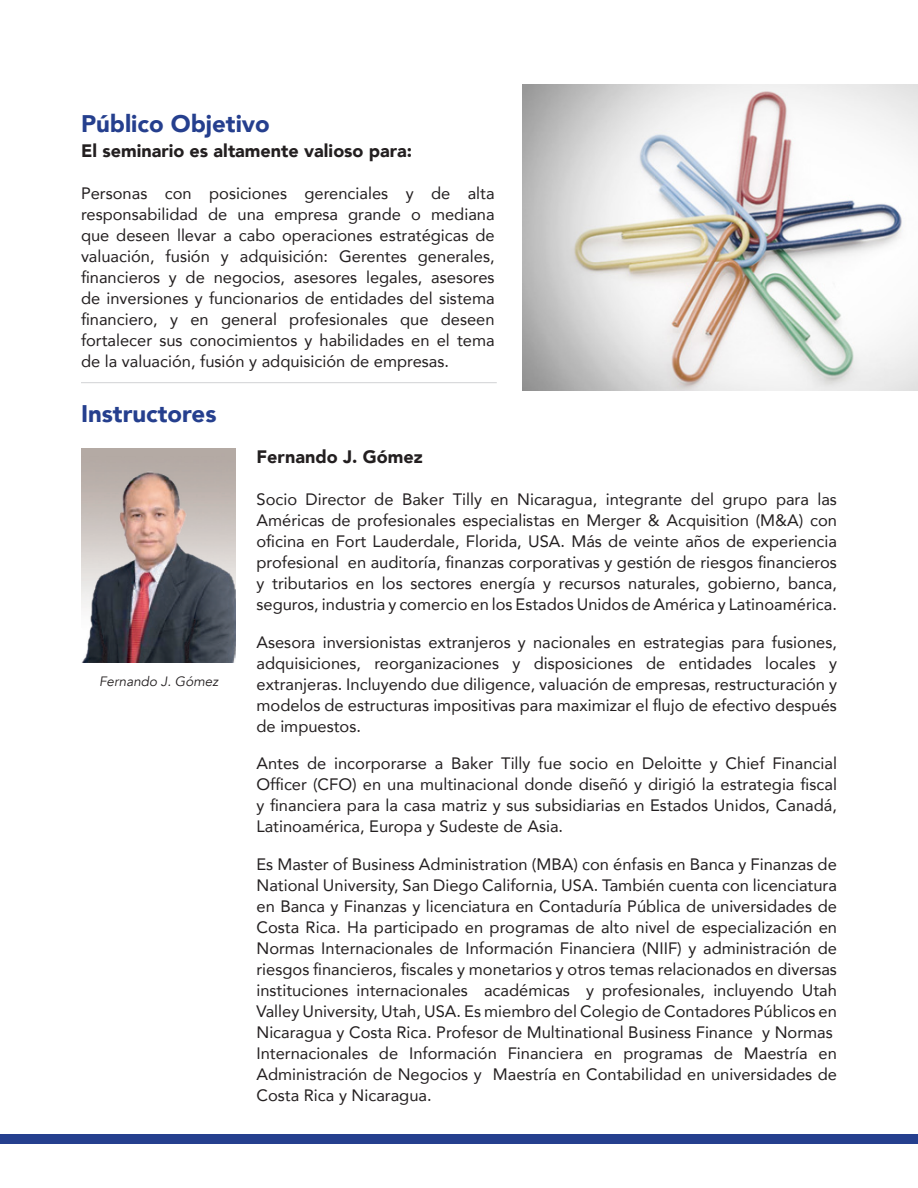
<style>
.page{position:relative;width:918px;height:1188px;background:#fff}
.page>*{position:absolute;margin:0;border:0;box-sizing:border-box;transform-origin:0 0}
.t1{font:900 24px "Avenir";color:#253f8e}
.t2{font:900 18px "Avenir";color:#231f20}
.t3{font:16.5px/21px "Avenir";color:#231f20;text-align:justify}
.t4{font:italic 13.5px "Avenir";color:#231f20}
</style>
<div class="page">
<hr style="left:81px;top:382px;width:416px;height:1px;background:#d1d2d4">
<img style="left:522px;top:84px;width:396px;height:307px">
<img style="left:81px;top:449px;width:155px;height:214px">
<div style="left:0;top:1134px;width:918px;height:9px;background:#253f8e"></div>
<p class="t1" style="left:81px;top:103px;width:190px">Público Objetivo</p>
<p class="t2" style="left:81px;top:135px;width:333px">El seminario es altamente valioso para:</p>
<p class="t3" style="left:81px;top:182px;width:415px">Personas con posiciones gerenciales y de alta responsabilidad de una empresa grande o mediana que deseen llevar a cabo operaciones estratégicas de valuación, fusión y adquisición: Gerentes generales, financieros y de negocios, asesores legales, asesores de inversiones y funcionarios de entidades del sistema financiero, y en general profesionales que deseen fortalecer sus conocimientos y habilidades en el tema de la valuación, fusión y adquisición de empresas.</p>
<p class="t1" style="left:81px;top:393px;width:137px">Instructores</p>
<p class="t4" style="left:99px;top:673px;width:121px">Fernando J. Gómez</p>
<p class="t2" style="left:256px;top:441px;width:168px">Fernando J. Gómez</p>
<p class="t3" style="left:256px;top:488px;width:582px">Socio Director de Baker Tilly en Nicaragua, integrante del grupo para las Américas de profesionales especialistas en Merger &amp; Acquisition (M&amp;A) con oficina en Fort Lauderdale, Florida, USA. Más de veinte años de experiencia profesional en auditoría, finanzas corporativas y gestión de riesgos financieros y tributarios en los sectores energía y recursos naturales, gobierno, banca, seguros, industria y comercio en los Estados Unidos de América y Latinoamérica.</p>
<p class="t3" style="left:256px;top:631px;width:582px">Asesora inversionistas extranjeros y nacionales en estrategias para fusiones, adquisiciones, reorganizaciones y disposiciones de entidades locales y extranjeras. Incluyendo due diligence, valuación de empresas, restructuración y modelos de estructuras impositivas para maximizar el flujo de efectivo después de impuestos.</p>
<p class="t3" style="left:256px;top:752px;width:582px">Antes de incorporarse a Baker Tilly fue socio en Deloitte y Chief Financial Officer (CFO) en una multinacional donde diseñó y dirigió la estrategia fiscal y financiera para la casa matriz y sus subsidiarias en Estados Unidos, Canadá, Latinoamérica, Europa y Sudeste de Asia.</p>
<p class="t3" style="left:256px;top:853px;width:582px">Es Master of Business Administration (MBA) con énfasis en Banca y Finanzas de National University, San Diego California, USA. También cuenta con licenciatura en Banca y Finanzas y licenciatura en Contaduría Pública de universidades de Costa Rica. Ha participado en programas de alto nivel de especialización en Normas Internacionales de Información Financiera (NIIF) y administración de riesgos financieros, fiscales y monetarios y otros temas relacionados en diversas instituciones internacionales académicas y profesionales, incluyendo Utah Valley University, Utah, USA. Es miembro del Colegio de Contadores Públicos en Nicaragua y Costa Rica. Profesor de Multinational Business Finance y Normas</p>
<p class="t3" style="left:256px;top:1042px;width:582px">Internacionales de Información Financiera en programas de Maestría en Administración de Negocios y Maestría en Contabilidad en universidades de Costa Rica y Nicaragua.</p>
</div>
